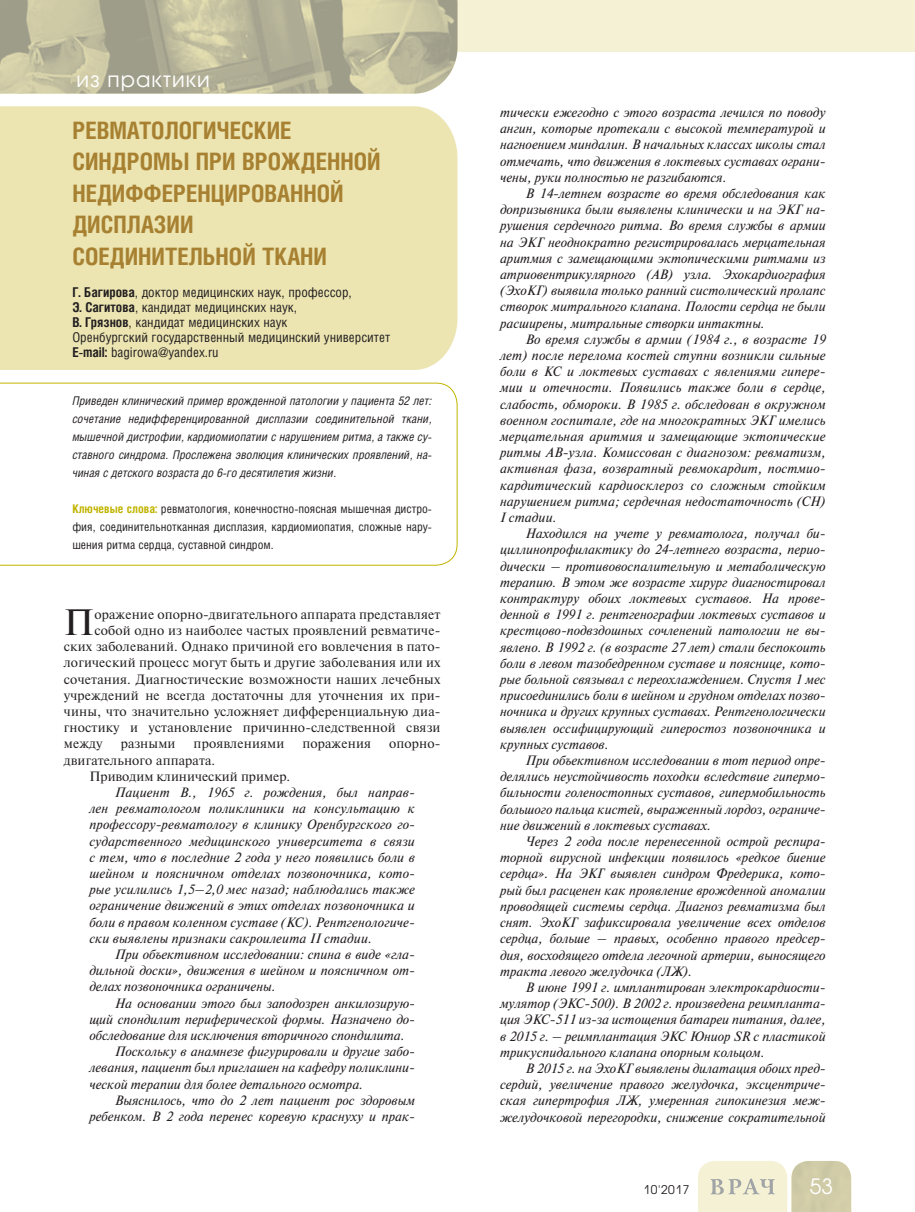
<style>
.page{position:relative;width:915px;height:1212px;background:#fff}
.page>*{position:absolute;margin:0;border:0;box-sizing:border-box;transform-origin:0 0}
.t1{font:36.6px "Newton C";color:#231f20}
.t2{font:700 24px/31.5px "Helios Cond";color:#a78131}
.t3{font:21px "Avant Garde Gothic C";letter-spacing:.05em;color:#fff}
.t4{font:italic 13.5px/16.2px "Newton C";color:#231f20;text-align:justify}
.t5{font:13.5px/16.2px "Newton C";letter-spacing:.01em;color:#231f20}
.t6{font:13.5px/15px "Helios Cond";color:#231f20}
.t7{font:italic 12px/18px "Helios Cond";color:#231f20;text-align:justify}
.t8{font:12px/18px "Helios Cond";color:#231f20;text-align:justify}
.t9{font:12px "Avant Garde Gothic C";letter-spacing:.05em;color:#231f20}
.s1{font-weight:700}
.s2{font-weight:700;color:#c1b400}
</style>
<div class="page">
<div style="left:0;top:0;width:914px;height:51px;background:#f5f1d5"></div>
<svg style="left:698px;top:1161px;width:152px;height:51px;background:#e3e0c4"></svg>
<div style="left:0;top:106px;width:457px;height:264px;background:#ece5b2"></div>
<svg style="left:0;top:382px;width:457px;height:184px"></svg>
<svg style="left:0;top:0;width:414px;height:94px;background:#bab79a"></svg>
<img style="left:414px;top:0;width:43px;height:94px">
<h3 class="t3" style="left:77px;top:70px;width:135px">из практики</h3>
<h2 class="t2" style="left:72px;top:117px;width:309px">РЕВМАТОЛОГИЧЕСКИЕ<br>СИНДРОМЫ ПРИ ВРОЖДЕННОЙ<br>НЕДИФФЕРЕНЦИРОВАННОЙ<br>ДИСПЛАЗИИ<br>СОЕДИНИТЕЛЬНОЙ ТКАНИ</h2>
<p class="t6" style="left:72px;top:286px;width:319px"><span class="s1">Г. Багирова</span>, доктор медицинских наук, профессор,<br><span class="s1">Э. Сагитова</span>, кандидат медицинских наук,<br><span class="s1">В. Грязнов</span>, кандидат медицинских наук<br>Оренбургский государственный медицинский университет <span class="s1">E-mail:</span> bagirowa@yandex.ru</p>
<p class="t7" style="left:72px;top:393px;width:361px">Приведен клинический пример врожденной патологии у пациента 52 лет: сочетание недифференцированной дисплазии соединительной ткани, мышечной дистрофии, кардиомиопатии с нарушением ритма, а также су&shy;ставного синдрома. Прослежена эволюция клинических проявлений, на&shy;чиная с детского возраста до 6-го десятилетия жизни.</p>
<p class="t8" style="left:72px;top:501px;width:361px"><span class="s2">Ключевые слова:</span> ревматология, конечностно-поясная мышечная дистро&shy;фия, соединительнотканная дисплазия, кардиомиопатия, сложные нару&shy;шения ритма сердца, суставной синдром.</p>
<h1 class="t1" style="left:64px;top:609px;width:32px">П</h1>
<p class="t5" style="left:94px;top:607px;width:347px">оражение опорно-двигательного аппарата представляет</p>
<p class="t5" style="left:94px;top:624px;width:347px">собой одно из наиболее частых проявлений ревматиче-</p>
<p class="t5" style="left:64px;top:640px;width:378px">ских заболеваний. Однако причиной его вовлечения в пато-</p>
<p class="t5" style="left:64px;top:656px;width:378px">логический процесс могут быть и другие заболевания или их</p>
<p class="t5" style="left:64px;top:672px;width:378px">сочетания. Диагностические возможности наших лечебных</p>
<p class="t5" style="left:64px;top:688px;width:378px">учреждений не всегда достаточны для уточнения их при-</p>
<p class="t5" style="left:64px;top:705px;width:378px">чины, что значительно усложняет дифференциальную диа-</p>
<p class="t5" style="left:64px;top:721px;width:378px">гностику и установление причинно-следственной связи</p>
<p class="t5" style="left:64px;top:737px;width:40px">между</p>
<p class="t5" style="left:121px;top:737px;width:56px">разными</p>
<p class="t5" style="left:193px;top:737px;width:92px">проявлениями</p>
<p class="t5" style="left:302px;top:737px;width:70px">поражения</p>
<p class="t5" style="left:389px;top:737px;width:53px">опорно-</p>
<p class="t5" style="left:89px;top:753px;width:202px;text-indent:-26px">двигательного аппарата.<br>Приводим клинический пример.</p>
<p class="t4" style="left:89px;top:785px;width:327px;text-indent:26px">Пациент В., 1965 г. рождения, был направ&shy;лен ревматологом поликлиники на консультацию к профессору-ревматологу в клинику Оренбургского го&shy;сударственного медицинского университета в связи с тем, что в последние 2 года у него появились боли в шейном и поясничном отделах позвоночника, кото&shy;рые усилились 1,5–2,0 мес назад; наблюдались также ограничение движений в этих отделах позвоночника и боли в правом коленном суставе (КС). Рентгенологиче&shy;ски выявлены признаки сакроилеита II стадии.</p>
<p class="t4" style="left:89px;top:947px;width:327px;text-indent:26px">При объективном исследовании: спина в виде «гла&shy;дильной доски», движения в шейном и поясничном от&shy;делах позвоночника ограничены.</p>
<p class="t4" style="left:115px;top:996px;width:301px">На основании этого был заподозрен анкилозирую-</p>
<p class="t4" style="left:89px;top:1012px;width:327px">щий спондилит периферической формы. Назначено до-</p>
<p class="t4" style="left:89px;top:1028px;width:316px">обследование для исключения вторичного спондилита.</p>
<p class="t4" style="left:115px;top:1045px;width:301px">Поскольку в анамнезе фигурировали и другие забо-</p>
<p class="t4" style="left:89px;top:1061px;width:327px">левания, пациент был приглашен на кафедру поликлини-</p>
<p class="t4" style="left:89px;top:1077px;width:275px">ческой терапии для более детального осмотра.</p>
<p class="t4" style="left:115px;top:1093px;width:301px">Выяснилось, что до 2 лет пациент рос здоровым</p>
<p class="t4" style="left:89px;top:1109px;width:327px">ребенком. В 2 года перенес коревую краснуху и прак-</p>
<p class="t4" style="left:500px;top:106px;width:327px">тически ежегодно c этого возраста лечился по поводу ангин, которые протекали с высокой температурой и нагноением миндалин. В начальных классах школы стал отмечать, что движения в локтевых суставах ограни&shy;чены, руки полностью не разгибаются.</p>
<p class="t4" style="left:500px;top:187px;width:327px;text-indent:26px">В 14-летнем возрасте во время обследования как допризывника были выявлены клинически и на ЭКГ на&shy;рушения сердечного ритма. Во время службы в армии на ЭКГ неоднократно регистрировалась мерцательная аритмия с замещающими эктопическими ритмами из атриовентрикулярного (АВ) узла. Эхокардиография (ЭхоКГ) выявила только ранний систолический пролапс створок митрального клапана. Полости сердца не были расширены, митральные створки интактны.</p>
<p class="t4" style="left:500px;top:332px;width:327px;text-indent:26px">Во время службы в армии (1984 г., в возрасте 19 лет) после перелома костей ступни возникли сильные боли в КС и локтевых суставах с явлениями гипере&shy;мии и отечности. Появились также боли в сердце, слабость, обмороки. В 1985 г. обследован в окружном военном госпитале, где на многократных ЭКГ имелись мерцательная аритмия и замещающие эктопические ритмы АВ-узла. Комиссован с диагнозом: ревматизм, активная фаза, возвратный ревмокардит, постмио&shy;кардитический кардиосклероз со сложным стойким нарушением ритма; сердечная недостаточность (СН)<br>I стадии.</p>
<p class="t4" style="left:500px;top:527px;width:327px;text-indent:26px">Находился на учете у ревматолога, получал би&shy;циллинопрофилактику до 24-летнего возраста, перио&shy;дически – противовоспалительную и метаболическую терапию. В этом же возрасте хирург диагностировал контрактуру обоих локтевых суставов. На прове&shy;денной в 1991 г. рентгенографии локтевых суставов и крестцово-подвздошных сочленений патологии не вы&shy;явлено. В 1992 г. (в возрасте 27 лет) стали беспокоить боли в левом тазобедренном суставе и пояснице, кото&shy;рые больной связывал с переохлаждением. Спустя 1 мес присоединились боли в шейном и грудном отделах позво&shy;ночника и других крупных суставах. Рентгенологически выявлен оссифицирующий гиперостоз позвоночника и крупных суставов.</p>
<p class="t4" style="left:500px;top:754px;width:327px;text-indent:26px">При объективном исследовании в тот период опре&shy;делялись неустойчивость походки вследствие гипермо&shy;бильности голеностопных суставов, гипермобильность большого пальца кистей, выраженный лордоз, ограниче&shy;ние движений в локтевых суставах.</p>
<p class="t4" style="left:500px;top:835px;width:327px;text-indent:26px">Через 2 года после перенесенной острой респира&shy;торной вирусной инфекции появилось «редкое биение сердца». На ЭКГ выявлен синдром Фредерика, кото&shy;рый был расценен как проявление врожденной аномалии проводящей системы сердца. Диагноз ревматизма был снят. ЭхоКГ зафиксировала увеличение всех отделов сердца, больше – правых, особенно правого предсер&shy;дия, восходящего отдела легочной артерии, выносящего тракта левого желудочка (ЛЖ).</p>
<p class="t4" style="left:500px;top:980px;width:327px;text-indent:26px">В июне 1991 г. имплантирован электрокардиости&shy;мулятор (ЭКС-500). В 2002 г. произведена реимпланта&shy;ция ЭКС-511 из-за истощения батареи питания, далее, в 2015 г. – реимплантация ЭКС Юниор SR с пластикой трикуспидального клапана опорным кольцом.</p>
<p class="t4" style="left:500px;top:1061px;width:327px;text-indent:26px">В 2015 г. на ЭхоКГ выявлены дилатация обоих пред&shy;сердий, увеличение правого желудочка, эксцентриче&shy;ская гипертрофия ЛЖ, умеренная гипокинезия меж&shy;желудочковой перегородки, снижение сократительной</p>
<p class="t9" style="left:643px;top:1184px;width:47px">10'2017</p>
<h3 class="t3" style="left:809px;top:1177px;width:25px">53</h3>
</div>
